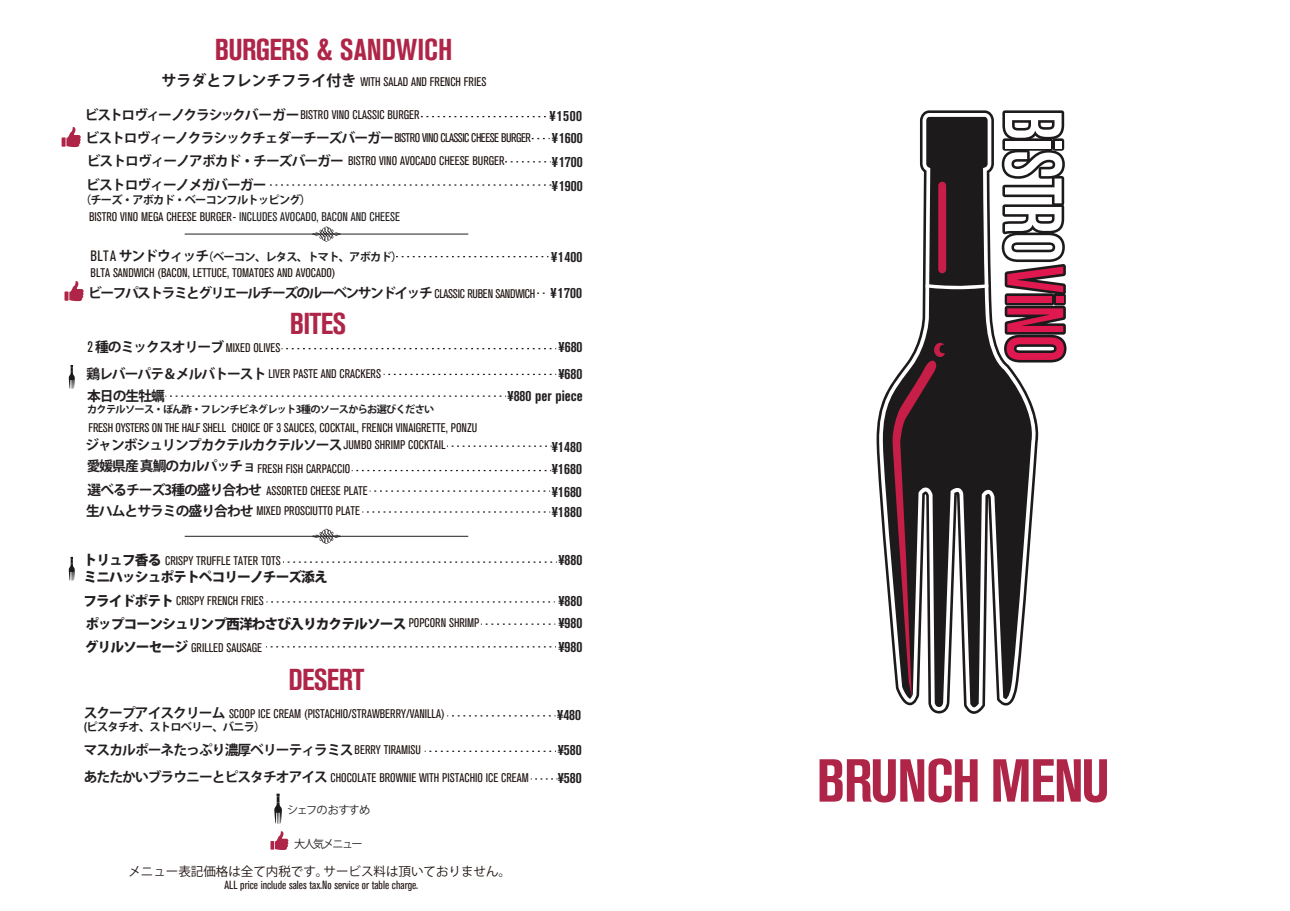
<style>
.page{position:relative;width:1290px;height:911px;background:#fff}
.page>*{position:absolute;margin:0;border:0;box-sizing:border-box;transform-origin:0 0}
.t1{font:700 condensed 60px "Akzidenz Grotesk BE";letter-spacing:-.025em;color:#af2548}
.t2{font:700 condensed 30px "Akzidenz Grotesk BE";color:#af2548}
.t3{font:700 condensed 30px "Akzidenz Grotesk BE";letter-spacing:-.025em;color:#af2548}
.t4{font:700 condensed 15px/21.9px "Akzidenz Grotesk BE";color:#231f20}
.t5{font:700 13.75px "Koz Go Pr 6 N";letter-spacing:-.07em;color:#231f20}
.t6{font:800 13.75px "Koz Go Pr 6 N";letter-spacing:-.07em;color:#231f20}
.t7{font:700 13.75px "Koz Go Pr 6 N";letter-spacing:-.11em;color:#231f20}
.t8{font:condensed 12.5px/23.1px "Akzidenz Grotesk BE";color:#201512}
.t9{font:condensed 12.5px "Akzidenz Grotesk BE";color:#231f20}
.t10{font:12.5px "Koz Go Pr 6 N";color:#201512}
.t11{font:condensed 11.75px "Akzidenz Grotesk BE";color:#201512}
.t12{font:700 11.25px "Koz Go Pr 6 N";letter-spacing:-.07em;color:#231f20}
.t13{font:11.12px "Koz Go Pr 6 N";letter-spacing:-.05em;color:#231f20}
.t14{font:11.12px "Koz Go Pr 6 N";letter-spacing:-.14em;color:#231f20}
.t15{font:700 10.12px "Koz Go Pr 6 N";letter-spacing:-.07em;color:#231f20}
.s1{font-family:"Koz Go Pr 6 N";font-weight:700;font-stretch:normal;font-size:15px;color:#231f20}
.s2{font-family:"Koz Go Pr 6 N";font-weight:700;font-stretch:normal;font-size:13.75px;color:#231f20}
.s3{color:#201512}
.s4{font-family:"Akzidenz Grotesk BE";font-weight:400;font-stretch:condensed;font-size:15px;color:#201512}
.s5{font-size:13.75px}
.s6{font-family:"Akzidenz Grotesk BE";font-weight:400;font-stretch:condensed;font-size:12.5px;color:#201512}
.s7{font-family:"Akzidenz Grotesk BE";font-stretch:condensed;font-size:15px}
.s8{font-size:15px}
.s9{font-family:"Koz Go Pr 6 N";font-weight:800;font-stretch:normal;font-size:13.75px;color:#231f20}
</style>
<div class="page">
<svg style="left:421px;top:116px;width:125px;height:1px"></svg>
<svg style="left:505px;top:161px;width:46px;height:1px"></svg>
<svg style="left:270px;top:184px;width:281px;height:2px"></svg>
<svg style="left:62px;top:127px;width:19px;height:20px"></svg>
<svg style="left:281px;top:348px;width:275px;height:1px"></svg>
<svg style="left:384px;top:374px;width:172px;height:1px"></svg>
<svg style="left:69px;top:365px;width:6px;height:24px"></svg>
<svg style="left:69px;top:557px;width:6px;height:24px"></svg>
<svg style="left:165px;top:395px;width:341px;height:2px"></svg>
<svg style="left:447px;top:445px;width:105px;height:2px"></svg>
<svg style="left:362px;top:511px;width:188px;height:1px"></svg>
<svg style="left:352px;top:470px;width:199px;height:1px"></svg>
<svg style="left:370px;top:490px;width:180px;height:2px"></svg>
<svg style="left:266px;top:601px;width:289px;height:1px"></svg>
<svg style="left:266px;top:646px;width:290px;height:1px"></svg>
<svg style="left:283px;top:561px;width:274px;height:2px"></svg>
<svg style="left:481px;top:623px;width:74px;height:2px"></svg>
<svg style="left:425px;top:750px;width:131px;height:2px"></svg>
<svg style="left:531px;top:778px;width:26px;height:1px"></svg>
<svg style="left:447px;top:715px;width:108px;height:1px"></svg>
<svg style="left:64px;top:281px;width:20px;height:20px"></svg>
<svg style="left:396px;top:256px;width:152px;height:1px"></svg>
<hr style="left:185px;top:234px;width:283px;height:1px;background:#231f20">
<svg style="left:312px;top:226px;width:29px;height:15px"></svg>
<hr style="left:185px;top:536px;width:283px;height:1px;background:#231f20">
<svg style="left:312px;top:529px;width:29px;height:15px"></svg>
<svg style="left:1002px;top:138px;width:51px;height:13px"></svg>
<svg style="left:1052px;top:138px;width:12px;height:13px"></svg>
<div style="left:1005px;top:141px;width:45px;height:7px;background:#fff"></div>
<svg style="left:1038px;top:110px;width:26px;height:30px"></svg>
<div style="left:1055px;top:141px;width:6px;height:7px;background:#fff"></div>
<svg style="left:1005px;top:293px;width:49px;height:12px"></svg>
<div style="left:1053px;top:293px;width:13px;height:12px;background:#1d1a1c;border-radius:3px"></div>
<svg style="left:1042px;top:150px;width:24px;height:145px"></svg>
<div style="left:1007px;top:296px;width:44px;height:7px;background:#df1950"></div>
<div style="left:1056px;top:296px;width:7px;height:7px;background:#df1950"></div>
<svg style="left:1042px;top:306px;width:24px;height:56px"></svg>
<svg style="left:878px;top:113px;width:164px;height:601px"></svg>
<svg style="left:883px;top:117px;width:149px;height:590px;fill:#1d1a1c"></svg>
<div style="left:938px;top:182px;width:8px;height:91px;background:#c71e48;border-radius:4px"></div>
<svg style="left:890px;top:340px;width:58px;height:359px"></svg>
<svg style="left:925px;top:281px;width:63px;height:11px"></svg>
<svg style="left:274px;top:793px;width:8px;height:31px"></svg>
<svg style="left:270px;top:831px;width:18px;height:19px"></svg>
<h2 class="t2" style="left:215px;top:32px;width:239px">BURGERS &amp; SANDWICH</h2>
<p class="t8" style="left:161px;top:71px;width:326px"><span class="s1">サラダとフレンチフライ付き</span> WITH SALAD AND FRENCH FRIES</p>
<p class="t8" style="left:85px;top:103px;width:448px"><span class="s2">ビストロヴィーノクラシックバーガー</span>BISTRO VINO CLASSIC BURGER<br><span class="s2">ビストロヴィーノクラシックチェダーチーズバーガー</span>BISTRO VINO CLASSIC CHEESE BURGER<span class="s2">ビストロヴィーノアボカド・チーズバーガー</span> BISTRO VINO AVOCADO CHEESE BURGER</p>
<p class="t5" style="left:86px;top:177px;width:182px">ビストロヴィーノメガバーガー</p>
<p class="t12" style="left:80px;top:193px;width:232px">（チーズ・アボカド・ベーコンフルトッピング）</p>
<p class="t9" style="left:89px;top:209px;width:312px"><span class="s3">BISTRO VINO MEGA CHEESE BURGER</span>- INCLUDES AVOCADO, BACON AND CHEESE</p>
<p class="t4" style="left:550px;top:105px;width:35px">¥1500 ¥1600</p>
<p class="t4" style="left:552px;top:151px;width:32px;line-height:23.4px">¥1700 ¥1900</p>
<p class="t12" style="left:90px;top:250px;width:314px"><span class="s4">BLTA</span> <span class="s5">サンドウィッチ</span>（ベーコン、レタス、トマト、アボカド）</p>
<p class="t4" style="left:551px;top:246px;width:33px">¥1400</p>
<p class="t8" style="left:91px;top:261px;width:246px">BLTA SANDWICH (BACON, LETTUCE, TOMATOES AND AVOCADO)</p>
<p class="t7" style="left:88px;top:285px;width:495px">ビーフパストラミとグリエールチーズのルーベンサンドイッチ <span class="s6">CLASSIC RUBEN SANDWICH</span> <span class="s7">¥ 1700</span></p>
<h2 class="t3" style="left:290px;top:306px;width:58px">BITES</h2>
<p class="t8" style="left:87px;top:336px;width:194px"><span class="s8">2</span> <span class="s2">種のミックスオリーブ</span>MIXED OLIVES</p>
<p class="t4" style="left:558px;top:336px;width:26px">¥680</p>
<p class="t8" style="left:86px;top:363px;width:296px"><span class="s2">鶏レバーパテ＆メルバトースト</span> LIVER PASTE AND CRACKERS</p>
<p class="t4" style="left:558px;top:363px;width:26px">¥680</p>
<p class="t5" style="left:87px;top:388px;width:79px">本日の生牡蠣</p>
<p class="t15" style="left:87px;top:404px;width:349px">カクテルソース・ぽん酢・フレンチビネグレット3種のソースからお選びください</p>
<p class="t8" style="left:89px;top:416px;width:390px">FRESH OYSTERS ON THE HALF SHELL CHOICE OF 3 SAUCES, COCKTAIL, FRENCH VINAIGRETTE, PONZU</p>
<p class="t4" style="left:507px;top:384px;width:77px">¥880 per piece</p>
<p class="t5" style="left:85px;top:437px;width:362px">ジャンボシュリンプカクテルカクテルソース <span class="s6">JUMBO SHRIMP COCKTAIL</span></p>
<p class="t4" style="left:552px;top:436px;width:32px">¥1480</p>
<p class="t8" style="left:87px;top:457px;width:265px"><span class="s2">愛媛県産 真鯛のカルパッチョ</span>FRESH FISH CARPACCIO</p>
<p class="t4" style="left:552px;top:458px;width:32px">¥1680</p>
<p class="t8" style="left:88px;top:479px;width:282px"><span class="s2">選べるチーズ3種の盛り合わせ</span> ASSORTED CHEESE PLATE</p>
<p class="t4" style="left:552px;top:480px;width:32px">¥1680</p>
<p class="t8" style="left:86px;top:499px;width:275px"><span class="s2">生ハムとサラミの盛り合わせ</span> MIXED PROSCIUTTO PLATE</p>
<p class="t4" style="left:552px;top:501px;width:32px">¥1880</p>
<p class="t8" style="left:84px;top:549px;width:199px"><span class="s9">トリュフ香る</span> CRISPY TRUFFLE TATER TOTS</p>
<p class="t6" style="left:84px;top:569px;width:246px">ミニハッシュポテトペコリーノチーズ添え</p>
<p class="t8" style="left:83px;top:589px;width:182px"><span class="s9">フライドポテト</span> CRISPY FRENCH FRIES</p>
<p class="t6" style="left:85px;top:616px;width:396px">ポップコーンシュリンプ西洋わさび入りカクテルソース <span class="s6">POPCORN SHRIMP</span></p>
<p class="t8" style="left:85px;top:636px;width:179px"><span class="s9">グリルソーセージ</span> GRILLED SAUSAGE</p>
<h2 class="t3" style="left:288px;top:662px;width:77px">DESERT</h2>
<p class="t8" style="left:84px;top:702px;width:362px"><span class="s2">スクープアイスクリーム</span> SCOOP ICE CREAM (PISTACHIO/STRAWBERRY/VANILLA)</p>
<p class="t12" style="left:84px;top:721px;width:183px">(ピスタチオ、ストロベリー、バニラ）</p>
<p class="t5" style="left:84px;top:742px;width:339px">マスカルポーネたっぷり濃厚ベリーティラミス<span class="s6">BERRY TIRAMISU</span></p>
<p class="t8" style="left:84px;top:766px;width:446px"><span class="s2">あたたかいブラウニーとピスタチオアイス　</span>CHOCOLATE BROWNIE WITH PISTACHIO ICE CREAM</p>
<p class="t13" style="left:287px;top:803px;width:84px">シェフのおすすめ</p>
<p class="t14" style="left:294px;top:837px;width:70px">大人気メニュー</p>
<p class="t10" style="left:128px;top:864px;width:384px">メニュー表記価格は全て内税です。サービス料は頂いておりません。</p>
<p class="t11" style="left:225px;top:878px;width:195px">ALL price include sales tax.No service or table charge.</p>
<p class="t4" style="left:558px;top:549px;width:26px">¥880</p>
<p class="t4" style="left:558px;top:590px;width:26px">¥880</p>
<p class="t4" style="left:558px;top:611px;width:26px;line-height:24.2px">¥980 ¥980</p>
<p class="t4" style="left:557px;top:704px;width:26px">¥480</p>
<p class="t4" style="left:558px;top:736px;width:26px;line-height:27.6px">¥580 ¥580</p>
<h1 class="t1" style="left:816px;top:746px;width:295px">BRUNCH MENU</h1>
</div>
